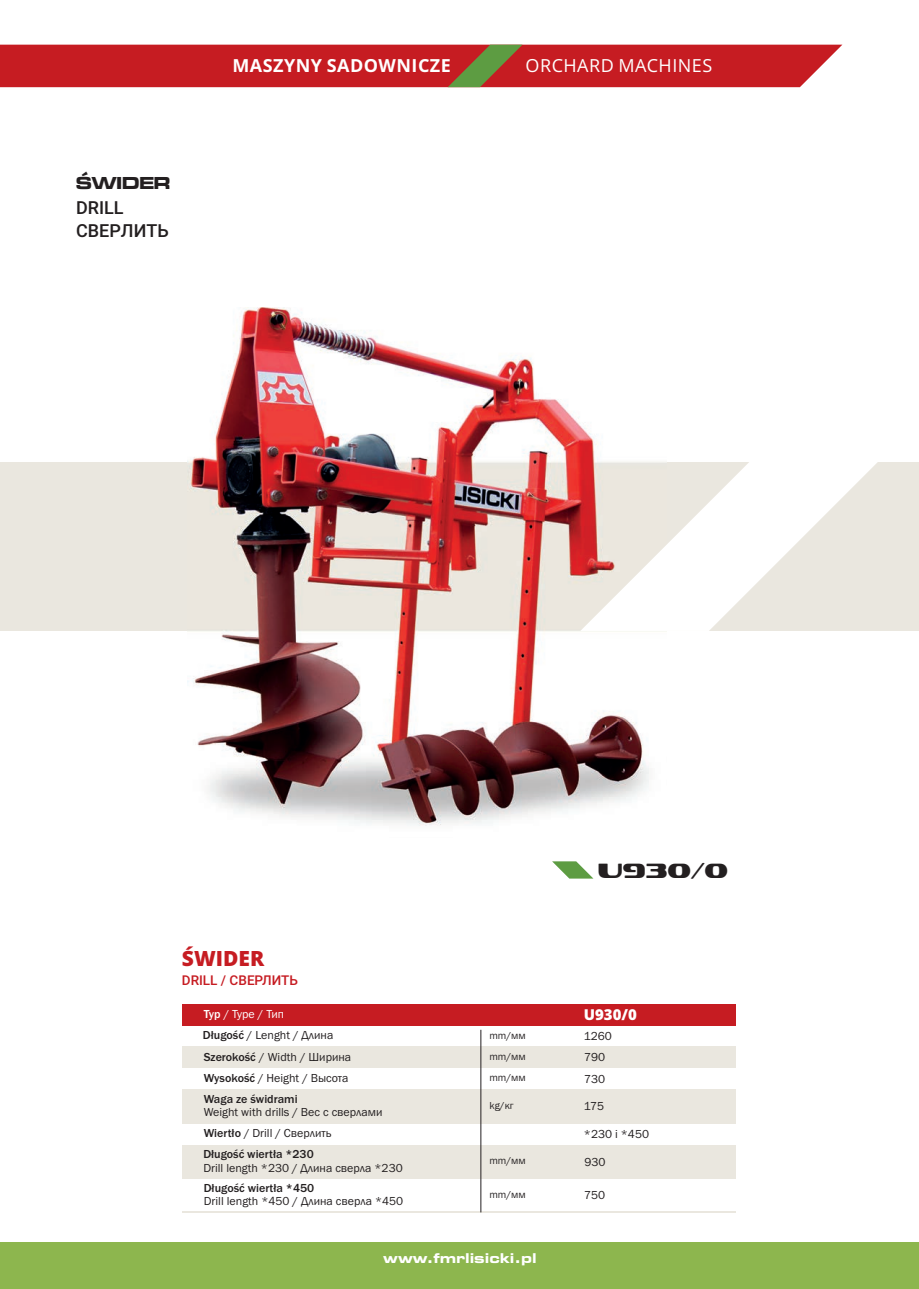
<style>
.page{position:relative;width:919px;height:1289px;background:#fff}
.page>*{position:absolute;margin:0;border:0;box-sizing:border-box;transform-origin:0 0}
.t1{font:800 21px "Open Sans";color:#c61c22}
.t2{font:21px "Sofachrome Rg";color:#231f20}
.t3{font:700 18px "Open Sans";letter-spacing:.025em;color:#fff}
.t4{font:18px "Open Sans";letter-spacing:.025em;color:#fff}
.t5{font:500 18px/23.1px "Roboto";color:#231f20}
.t6{font:18px "Microgramma DEE Bold Exte";color:#231f20}
.t7{font:800 15px "Open Sans";color:#fff}
.t8{font:700 expanded 13.5px "Square 721 BT";color:#fff}
.t9{font:500 13.5px "Roboto";color:#c61c22}
.t10{font:12px/21.1px "Franklin Gothic";color:#231f20}
.t11{font:500 12px/20.9px "Franklin Gothic";color:#231f20}
.t12{font:12px "Franklin Gothic";color:#fff}
.t13{font:10.5px/21.3px "Franklin Gothic";color:#231f20;text-align:justify}
.s1{font-weight:500}
.s2{font-weight:400}
</style>
<div class="page">
<div style="left:0;top:462px;width:918px;height:169px;background:#eae7df"></div>
<div style="left:183px;top:1004px;width:553px;height:21px;background:#c61c22"></div>
<div style="left:183px;top:1144px;width:553px;height:34px;background:#eae7df"></div>
<div style="left:183px;top:1046px;width:553px;height:22px;background:#eae7df"></div>
<div style="left:183px;top:1089px;width:553px;height:34px;background:#eae7df"></div>
<hr style="left:183px;top:1210px;width:553px;height:2px;background:#eae7df">
<hr style="left:480px;top:1029px;width:1px;height:183px;background:#231f20">
<img style="left:188px;top:307px;width:478px;height:519px">
<svg style="left:552px;top:861px;width:41px;height:17px"></svg>
<svg style="left:580px;top:461px;width:298px;height:170px"></svg>
<div style="left:0;top:45px;width:842px;height:42px;background:#c61c22"></div>
<div style="left:0;top:1242px;width:918px;height:46px;background:#8db64e"></div>
<h2 class="t6" style="left:76px;top:175px;width:95px">ŚWIDER</h2>
<h2 class="t5" style="left:76px;top:198px;width:94px">DRILL<br>СВЕРЛИТЬ</h2>
<h2 class="t3" style="left:232px;top:59px;width:220px">MASZYNY SADOWNICZE</h2>
<h2 class="t4" style="left:525px;top:59px;width:188px">ORCHARD MACHINES</h2>
<h1 class="t1" style="left:182px;top:949px;width:84px">ŚWIDER</h1>
<p class="t9" style="left:182px;top:974px;width:118px">DRILL / СВЕРЛИТЬ</p>
<h1 class="t2" style="left:598px;top:861px;width:132px">U930/0</h1>
<p class="t12" style="left:204px;top:1009px;width:82px"><span class="s1">Typ</span> / Type / Тип</p>
<p class="t7" style="left:583px;top:1008px;width:55px">U930/0</p>
<p class="t10" style="left:203px;top:1025px;width:150px"><span class="s1">Długość</span> / Lenght / Длина<br><span class="s1">Szerokość</span> / Width / Ширина<br><span class="s1">Wysokość</span> / Height / Высота<br><span class="s1">Waga ze świdrami</span></p>
<p class="t10" style="left:204px;top:1102px;width:180px">Weight with drills / Вес с сверлами</p>
<p class="t13" style="left:489px;top:1025px;width:38px">mm/мм mm/мм mm/мм</p>
<p class="t10" style="left:583px;top:1026px;width:30px">1260<br>790<br>730</p>
<p class="t10" style="left:583px;top:1096px;width:22px">175</p>
<p class="t10" style="left:584px;top:1124px;width:67px">*230 i *450</p>
<p class="t10" style="left:584px;top:1151px;width:23px">930</p>
<p class="t10" style="left:584px;top:1185px;width:23px">750</p>
<p class="t13" style="left:489px;top:1095px;width:26px">kg/кг</p>
<p class="t11" style="left:203px;top:1123px;width:129px">Wiertło <span class="s2">/ Drill / Сверлить<br></span>Długość wiertła *230</p>
<p class="t10" style="left:203px;top:1157px;width:201px">Drill length *230 / Длина сверла *230</p>
<p class="t11" style="left:204px;top:1178px;width:112px">Długość wiertła *450</p>
<p class="t10" style="left:204px;top:1191px;width:201px">Drill length *450 / Длина сверла *450</p>
<p class="t13" style="left:489px;top:1150px;width:38px">mm/мм</p>
<p class="t13" style="left:489px;top:1184px;width:38px">mm/мм</p>
<p class="t8" style="left:383px;top:1252px;width:155px">www.fmrlisicki.pl</p>
</div>
